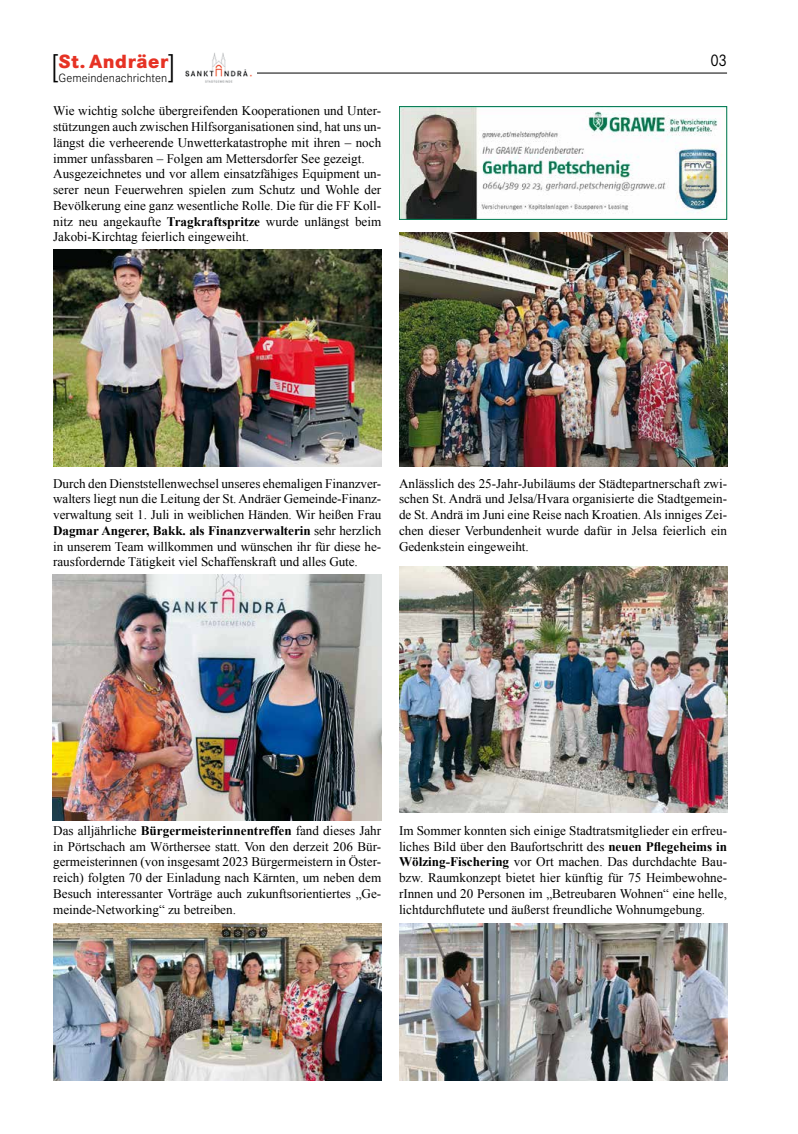
<style>
.page{position:relative;width:798px;height:1134px;background:#fff}
.page>*{position:absolute;margin:0;border:0;box-sizing:border-box;transform-origin:0 0}
.t1{font:300 32.75px "Corporate S";color:#000}
.t2{font:800 19.88px "Corporate S";letter-spacing:.03em;color:#e63224}
.t3{font:17.5px "Corporate S";color:#000;scale:.9 1}
.t4{font:13.12px/15.8px "Times New Roman";color:#000;text-align:justify}
.t5{font:300 12.5px "Corporate S";letter-spacing:.005em;color:#000}
.s1{font-weight:700}
</style>
<div class="page">
<hr style="left:256px;top:73px;width:470px;height:1px;background:#000">
<img style="left:185px;top:53px;width:72px;height:30px">
<img style="left:53px;top:250px;width:328px;height:217px">
<img style="left:53px;top:574px;width:328px;height:246px">
<img style="left:399px;top:233px;width:327px;height:234px">
<img style="left:53px;top:923px;width:328px;height:158px">
<img style="left:399px;top:566px;width:327px;height:246px">
<img style="left:399px;top:924px;width:327px;height:157px">
<img style="left:401px;top:108px;width:321px;height:110px">
<div style="left:399px;top:106px;width:327px;height:114px;border:1px solid #007a51"></div>
<h1 class="t1" style="left:50px;top:47px;width:10px">[</h1>
<h1 class="t1" style="left:167px;top:47px;width:10px">]</h1>
<p class="t4" style="left:53px;top:103px;width:329px;text-align:left">Wie wichtig solche übergreifenden Kooperationen und Unter&shy;stützungen auch zwischen Hilfsorganisationen sind, hat uns un&shy;längst die verheerende Unwetterkatastrophe mit ihren – noch immer unfassbaren – Folgen am Mettersdorfer See gezeigt.<br>Ausgezeichnetes und vor allem einsatzfähiges Equipment un&shy;serer neun Feuerwehren spielen zum Schutz und Wohle der Bevölkerung eine ganz wesentliche Rolle. Die für die FF Koll&shy;nitz neu angekaufte <span class="s1">Tragkraftspritze</span> wurde unlängst beim Jakobi-Kirchtag feierlich eingeweiht.</p>
<h2 class="t2" style="left:58px;top:50px;width:111px">St. Andräer</h2>
<h3 class="t3" style="left:710px;top:51px;width:20px">03</h3>
<p class="t5" style="left:58px;top:71px;width:110px">Gemeindenachrichten</p>
<p class="t4" style="left:53px;top:475px;width:329px">Durch den Dienststellenwechsel unseres ehemaligen Finanzver&shy;walters liegt nun die Leitung der St. Andräer Gemeinde-Finanz&shy;verwaltung seit 1. Juli in weiblichen Händen. Wir heißen Frau <span class="s1">Dagmar Angerer, Bakk. als Finanzverwalterin</span> sehr herzlich in unserem Team willkommen und wünschen ihr für diese he&shy;rausfordernde Tätigkeit viel Schaffenskraft und alles Gute.</p>
<p class="t4" style="left:399px;top:475px;width:329px">Anlässlich des 25-Jahr-Jubiläums der Städtepartnerschaft zwi&shy;schen St. Andrä und Jelsa/Hvara organisierte die Stadtgemein&shy;de St. Andrä im Juni eine Reise nach Kroatien. Als inniges Zei&shy;chen dieser Verbundenheit wurde dafür in Jelsa feierlich ein Gedenkstein eingeweiht.</p>
<p class="t4" style="left:53px;top:822px;width:329px">Das alljährliche <span class="s1">Bürgermeisterinnentreffen</span> fand dieses Jahr in Pörtschach am Wörthersee statt. Von den derzeit 206 Bür&shy;germeisterinnen (von insgesamt 2023 Bürgermeistern in Öster&shy;reich) folgten 70 der Einladung nach Kärnten, um neben dem Besuch interessanter Vorträge auch zukunftsorientiertes „Ge&shy;meinde-Networking“ zu betreiben.</p>
<p class="t4" style="left:399px;top:822px;width:329px">Im Sommer konnten sich einige Stadtratsmitglieder ein erfreu&shy;liches Bild über den Baufortschritt des <span class="s1">neuen Pflegeheims in Wölzing-Fischering</span> vor Ort machen. Das durchdachte Bau&shy;bzw. Raumkonzept bietet hier künftig für 75 Heimbewohne&shy;rInnen und 20 Personen im „Betreubaren Wohnen“ eine helle, lichtdurchflutete und äußerst freundliche Wohnumgebung.</p>
</div>
